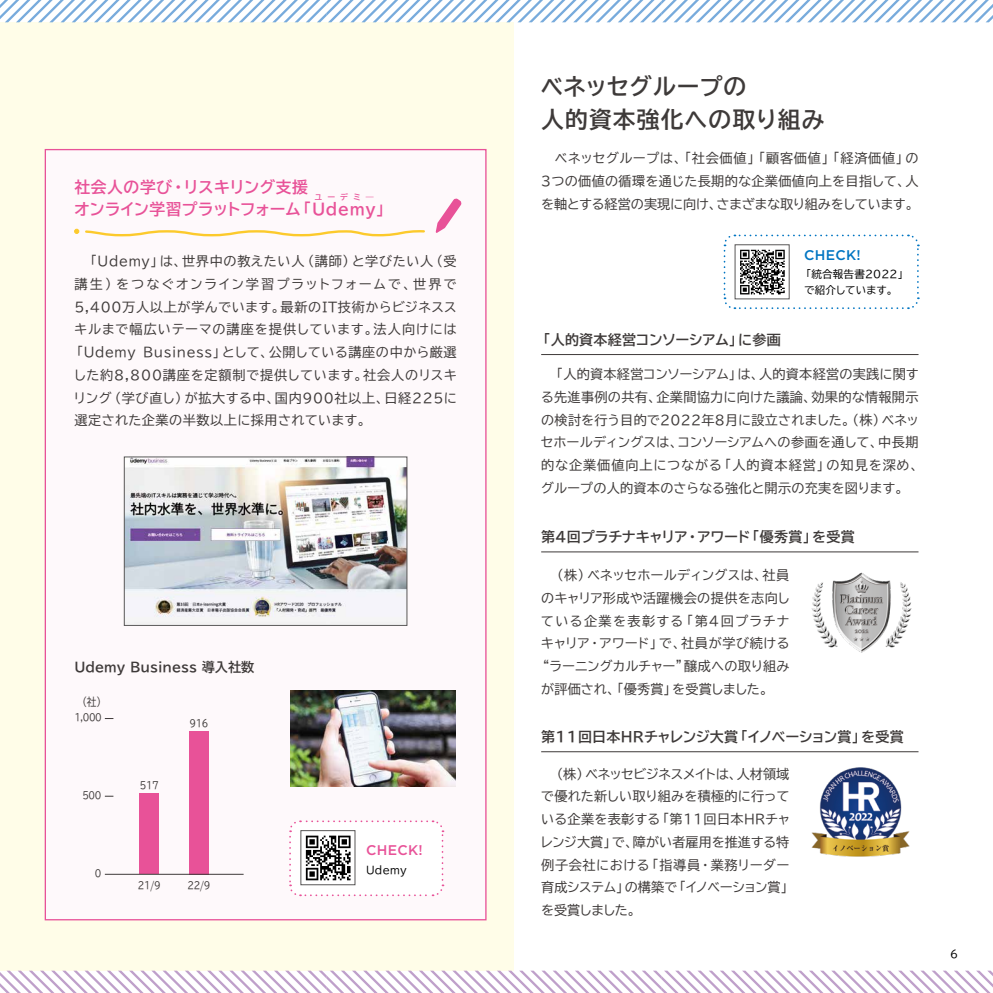
<style>
.page{position:relative;width:993px;height:993px;background:#fff}
.page>*{position:absolute;margin:0;border:0;box-sizing:border-box;transform-origin:0 0}
.t1{font:700 22.75px/33.2px "TBUD Go Std";letter-spacing:.05em;color:#3e3a39}
.t2{font:700 15.75px/22.8px "TBUD Go Std";letter-spacing:.01em;color:#e85298}
.t3{font:700 14px "TBUD Go Std";letter-spacing:-.005em;color:#3e3a39}
.t4{font:500 14px "Gotham";letter-spacing:.02em;color:#0075c2}
.t5{font:500 14px "Gotham";letter-spacing:.02em;color:#e85298}
.t6{font:13.12px/22.8px "TBUD Go Std";letter-spacing:.02em;color:#3e3a39;text-align:justify}
.t7{font:13.12px/22.8px "TBUD Go Std";color:#3e3a39}
.t8{font:13.12px "TBUD Go Std";letter-spacing:.05em;color:#3e3a39}
.t9{font:13.12px "TBUD Go Std";letter-spacing:.055em;color:#3e3a39}
.t10{font:13.12px "TBUD Go Std";letter-spacing:.045em;color:#3e3a39}
.t11{font:13.12px "TBUD Go Std";letter-spacing:.11em;color:#3e3a39}
.t12{font:13.12px "TBUD Go Std";letter-spacing:-.01em;color:#3e3a39}
.t13{font:13.12px "TBUD Go Std";letter-spacing:-.02em;color:#3e3a39}
.t14{font:13.12px "TBUD Go Std";letter-spacing:.1em;color:#3e3a39}
.t15{font:700 13.12px "TBUD Go Std";color:#3e3a39}
.t16{font:11.03px "TBUD Go Std";color:#3e3a39;scale:.87 1}
.t17{font:10.5px/15.8px "TBUD Go Std";letter-spacing:.02em;color:#000}
.t18{font:9.97px "TBUD Go Std";letter-spacing:-.05em;color:#3e3a39;scale:.87 1}
.t19{font:700 7.88px "TBUD Go Std";color:#e85298}
</style>
<div class="page">
<div style="left:0;top:22px;width:513px;height:948px;background:#fffde8"></div>
<div style="left:44px;top:149px;width:443px;height:771px;background:#fef9fb"></div>
<img style="left:290px;top:690px;width:165px;height:96px">
<div style="left:189px;top:731px;width:20px;height:143px;background:#e85298"></div>
<div style="left:139px;top:793px;width:20px;height:81px;background:#e85298"></div>
<hr style="left:105px;top:873px;width:138px;height:1px;background:#3e3a39">
<img style="left:126px;top:458px;width:279px;height:165px">
<div style="left:124px;top:456px;width:283px;height:169px;border:1px solid #595757"></div>
<hr style="left:541px;top:354px;width:377px;height:1px;background:#3e3a39">
<hr style="left:541px;top:551px;width:377px;height:1px;background:#3e3a39">
<img style="left:811px;top:572px;width:101px;height:81px">
<hr style="left:541px;top:751px;width:377px;height:1px;background:#3e3a39">
<img style="left:811px;top:767px;width:98px;height:90px">
<svg style="left:0;top:0;width:992px;height:22px"></svg>
<svg style="left:0;top:970px;width:992px;height:22px"></svg>
<svg style="left:288px;top:819px;width:156px;height:77px;background:#e3e1e2"></svg>
<svg style="left:723px;top:234px;width:196px;height:76px"></svg>
<svg style="left:434px;top:197px;width:29px;height:38px"></svg>
<svg style="left:74px;top:229px;width:352px;height:8px;background:#fdeabd"></svg>
<p class="t2" style="left:74px;top:175px;width:319px">社会人の学び・リスキリング支援<br>オンライン学習プラットフォーム「Udemy」</p>
<p class="t19" style="left:314px;top:191px;width:61px">ユーデミ―</p>
<p class="t8" style="left:74px;top:250px;width:383px">　「Udemy」は、世界中の教えたい人（講師）と学びたい人（受</p>
<p class="t11" style="left:74px;top:273px;width:383px">講生）をつなぐオンライン学習プラットフォームで、世界で</p>
<p class="t9" style="left:74px;top:296px;width:384px">5,400万人以上が学んでいます。最新のIT技術からビジネスス</p>
<p class="t8" style="left:74px;top:318px;width:384px">キルまで幅広いテーマの講座を提供しています。法人向けには</p>
<p class="t10" style="left:70px;top:341px;width:388px">「Udemy Business」として、公開している講座の中から厳選</p>
<p class="t9" style="left:73px;top:364px;width:385px">した約8,800講座を定額制で提供しています。社会人のリスキ</p>
<p class="t8" style="left:73px;top:387px;width:385px">リング（学び直し）が拡大する中、国内900社以上、日経225に</p>
<p class="t6" style="left:74px;top:409px;width:298px">選定された企業の半数以上に採用されています。</p>
<p class="t15" style="left:74px;top:656px;width:181px">Udemy Business 導入社数</p>
<p class="t16" style="left:77px;top:692px;width:35px">（社）</p>
<p class="t18" style="left:74px;top:709px;width:33px">1,000</p>
<p class="t18" style="left:82px;top:787px;width:23px">500</p>
<p class="t18" style="left:95px;top:865px;width:9px">0</p>
<p class="t18" style="left:140px;top:777px;width:23px">517</p>
<p class="t18" style="left:189px;top:714px;width:23px">916</p>
<p class="t18" style="left:138px;top:877px;width:28px">21/9</p>
<p class="t18" style="left:187px;top:877px;width:28px">22/9</p>
<p class="t5" style="left:366px;top:841px;width:58px">CHECK!</p>
<p class="t17" style="left:366px;top:861px;width:42px">Udemy</p>
<h1 class="t1" style="left:540px;top:70px;width:285px">ベネッセグループの<br>人的資本強化への取り組み</h1>
<p class="t6" style="left:539px;top:146px;width:380px">　ベネッセグループは、「社会価値」「顧客価値」「経済価値」の３つの価値の循環を通じた長期的な企業価値向上を目指して、人を軸とする経営の実現に向け、さまざまな取り組みをしています。</p>
<p class="t4" style="left:804px;top:246px;width:58px">CHECK!</p>
<p class="t17" style="left:803px;top:266px;width:106px;text-indent:-3px">「統合報告書2022」で紹介しています。</p>
<p class="t3" style="left:536px;top:328px;width:246px">「人的資本経営コンソーシアム」に参画</p>
<p class="t6" style="left:540px;top:362px;width:384px;text-align:left">　「人的資本経営コンソーシアム」は、人的資本経営の実践に関する先進事例の共有、企業間協力に向けた議論、効果的な情報開示の検討を行う目的で2022年8月に設立されました。（株）ベネッセホールディングスは、コンソーシアムへの参画を通して、中長期的な企業価値向上につながる「人的資本経営」の知見を深め、グループの人的資本のさらなる強化と開示の充実を図ります。</p>
<p class="t3" style="left:541px;top:525px;width:315px">第4回プラチナキャリア・アワード「優秀賞」を受賞</p>
<p class="t12" style="left:541px;top:564px;width:250px">　（株）ベネッセホールディングスは、社員</p>
<p class="t6" style="left:541px;top:586px;width:250px">のキャリア形成や活躍機会の提供を志向し</p>
<p class="t14" style="left:540px;top:609px;width:250px">ている企業を表彰する「第4回プラチナ</p>
<p class="t6" style="left:540px;top:631px;width:250px">キャリア・アワード」で、社員が学び続ける</p>
<p class="t13" style="left:536px;top:655px;width:255px">“ラーニングカルチャー”醸成への取り組み</p>
<p class="t7" style="left:541px;top:677px;width:233px">が評価され、「優秀賞」を受賞しました。</p>
<p class="t3" style="left:541px;top:725px;width:364px">第11回日本HRチャレンジ大賞「イノベーション賞」を受賞</p>
<p class="t7" style="left:540px;top:762px;width:255px">　（株）ベネッセビジネスメイトは、人材領域で優れた新しい取り組みを積極的に行っている企業を表彰する「第11回日本HRチャレンジ大賞」で、障がい者雇用を推進する特例子会社における「指導員・業務リーダー育成システム」の構築で「イノベーション賞」を受賞しました。</p>
<p class="t17" style="left:949px;top:945px;width:9px">6</p>
</div>
